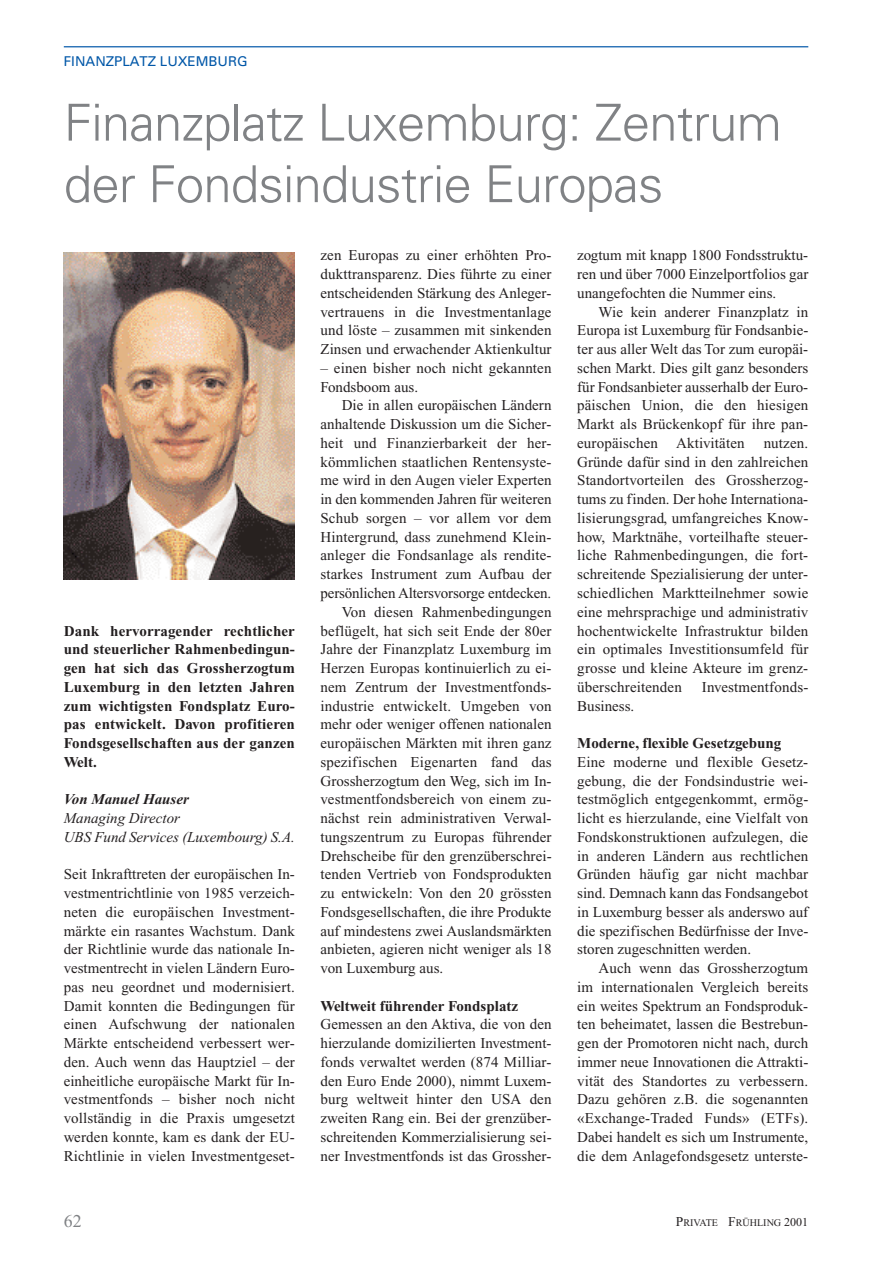
<style>
.page{position:relative;width:893px;height:1262px;background:#fff}
.page>*{position:absolute;margin:0;border:0;box-sizing:border-box;transform-origin:0 0}
.t1{font:300 51px/61.5px "Univers";letter-spacing:-.015em;color:#808285}
.t2{font:18px "Times New Roman";color:#808285}
.t3{font:15px/18.8px "Times New Roman";letter-spacing:.01em;color:#231f20;text-align:justify}
.t4{font:700 15px/18.8px "Times New Roman";color:#231f20;text-align:justify}
.t5{font:italic 15px/18.8px "Times New Roman";color:#231f20}
.t6{font:15px "Times New Roman";letter-spacing:-.01em;color:#231f20}
.t7{font:italic 700 15px "Times New Roman";color:#231f20}
.t8{font:13.5px "Univers";color:#0157a8}
.t9{font:10.2px "Times New Roman";color:#231f20}
.s1{font-size:13.5px}
.s2{font-size:12px}
</style>
<div class="page">
<hr style="left:64px;top:46px;width:744px;height:1px;background:#0157a8">
<img style="left:64px;top:252px;width:231px;height:327px">
<p class="t8" style="left:64px;top:56px;width:185px">FINANZPLATZ LUXEMBURG</p>
<h1 class="t1" style="left:64px;top:96px;width:719px">Finanzplatz Luxemburg: Zentrum der Fondsindustrie Europas</h1>
<p class="t4" style="left:64px;top:622px;width:233px">Dank hervorragender rechtlicher und steuerlicher Rahmenbedingun&shy;gen hat sich das Grossherzogtum Luxemburg in den letzten Jahren zum wichtigsten Fondsplatz Euro&shy;pas entwickelt. Davon profitieren Fondsgesellschaften aus der ganzen Welt.</p>
<p class="t7" style="left:64px;top:794px;width:127px">Von Manuel Hauser</p>
<p class="t5" style="left:64px;top:810px;width:233px">Managing Director<br>UBS Fund Services (Luxembourg) S.A.</p>
<p class="t3" style="left:64px;top:866px;width:233px">Seit Inkrafttreten der europäischen In&shy;vestmentrichtlinie von 1985 verzeich&shy;neten die europäischen Investment&shy;märkte ein rasantes Wachstum. Dank der Richtlinie wurde das nationale In&shy;vestmentrecht in vielen Ländern Euro&shy;pas neu geordnet und modernisiert.<br>Damit konnten die Bedingungen für einen Aufschwung der nationalen Märkte entscheidend verbessert wer&shy;den. Auch wenn das Hauptziel – der einheitliche europäische Markt für In&shy;vestmentfonds – bisher noch nicht vollständig in die Praxis umgesetzt werden konnte, kam es dank der EU-Richtlinie in vielen Investmentgeset-</p>
<p class="t3" style="left:320px;top:247px;width:233px">zen Europas zu einer erhöhten Pro&shy;dukttransparenz. Dies führte zu einer entscheidenden Stärkung des Anleger&shy;vertrauens in die Investmentanlage und löste – zusammen mit sinkenden Zinsen und erwachender Aktienkultur</p>
<p class="t3" style="left:320px;top:360px;width:233px">– einen bisher noch nicht gekannten<br>Fondsboom aus.</p>
<p class="t3" style="left:342px;top:397px;width:211px">Die in allen europäischen Ländern</p>
<p class="t3" style="left:320px;top:416px;width:233px">anhaltende Diskussion um die Sicher-</p>
<p class="t3" style="left:320px;top:435px;width:233px">heit und Finanzierbarkeit der her-</p>
<p class="t3" style="left:320px;top:454px;width:233px">kömmlichen staatlichen Rentensyste-</p>
<p class="t3" style="left:320px;top:472px;width:233px">me wird in den Augen vieler Experten</p>
<p class="t3" style="left:320px;top:491px;width:233px">in den kommenden Jahren für weiteren</p>
<p class="t3" style="left:320px;top:510px;width:233px">Schub sorgen – vor allem vor dem</p>
<p class="t3" style="left:320px;top:529px;width:233px">Hintergrund, dass zunehmend Klein-</p>
<p class="t3" style="left:320px;top:547px;width:233px">anleger die Fondsanlage als rendite-</p>
<p class="t3" style="left:320px;top:566px;width:233px">starkes Instrument zum Aufbau der</p>
<p class="t6" style="left:320px;top:587px;width:232px">persönlichen Altersvorsorge entdecken.</p>
<p class="t3" style="left:342px;top:604px;width:211px">Von diesen Rahmenbedingungen</p>
<p class="t3" style="left:320px;top:622px;width:233px">beflügelt, hat sich seit Ende der 80er</p>
<p class="t3" style="left:320px;top:641px;width:233px">Jahre der Finanzplatz Luxemburg im</p>
<p class="t3" style="left:320px;top:660px;width:233px">Herzen Europas kontinuierlich zu ei-</p>
<p class="t3" style="left:320px;top:679px;width:233px">nem Zentrum der Investmentfonds-</p>
<p class="t3" style="left:320px;top:697px;width:233px">industrie entwickelt. Umgeben von</p>
<p class="t3" style="left:320px;top:716px;width:233px">mehr oder weniger offenen nationalen</p>
<p class="t3" style="left:320px;top:735px;width:233px">europäischen Märkten mit ihren ganz</p>
<p class="t3" style="left:320px;top:754px;width:233px">spezifischen Eigenarten fand das</p>
<p class="t3" style="left:320px;top:772px;width:233px">Grossherzogtum den Weg, sich im In-</p>
<p class="t3" style="left:320px;top:791px;width:233px">vestmentfondsbereich von einem zu-</p>
<p class="t3" style="left:320px;top:810px;width:233px">nächst rein administrativen Verwal-</p>
<p class="t3" style="left:320px;top:829px;width:233px">tungszentrum zu Europas führender</p>
<p class="t3" style="left:320px;top:847px;width:233px">Drehscheibe für den grenzüberschrei-</p>
<p class="t3" style="left:320px;top:866px;width:233px">tenden Vertrieb von Fondsprodukten</p>
<p class="t3" style="left:320px;top:885px;width:233px">zu entwickeln: Von den 20 grössten</p>
<p class="t3" style="left:320px;top:904px;width:233px">Fondsgesellschaften, die ihre Produkte</p>
<p class="t3" style="left:320px;top:922px;width:233px">auf mindestens zwei Auslandsmärkten</p>
<p class="t3" style="left:320px;top:941px;width:233px">anbieten, agieren nicht weniger als 18</p>
<p class="t3" style="left:320px;top:960px;width:124px">von Luxemburg aus.</p>
<p class="t4" style="left:320px;top:997px;width:199px">Weltweit führender Fondsplatz</p>
<p class="t3" style="left:320px;top:1016px;width:233px">Gemessen an den Aktiva, die von den hierzulande domizilierten Investment&shy;fonds verwaltet werden (874 Milliar&shy;den Euro Ende 2000), nimmt Luxem&shy;burg weltweit hinter den USA den zweiten Rang ein. Bei der grenzüber&shy;schreitenden Kommerzialisierung sei&shy;ner Investmentfonds ist das Grossher-</p>
<p class="t3" style="left:577px;top:247px;width:233px">zogtum mit knapp 1800 Fondsstruktu&shy;ren und über 7000 Einzelportfolios gar unangefochten die Nummer eins.</p>
<p class="t3" style="left:577px;top:304px;width:233px;text-indent:21px">Wie kein anderer Finanzplatz in Europa ist Luxemburg für Fondsanbie&shy;ter aus aller Welt das Tor zum europäi&shy;schen Markt. Dies gilt ganz besonders für Fondsanbieter ausserhalb der Euro&shy;päischen Union, die den hiesigen Markt als Brückenkopf für ihre pan&shy;europäischen Aktivitäten</p>
<p class="t3" style="left:577px;top:435px;width:233px;text-indent:186px">nutzen.<br>Gründe dafür sind in den zahlreichen Standortvorteilen des Grossherzog&shy;tums zu finden. Der hohe Internationa&shy;lisierungsgrad, umfangreiches Know&shy;how, Marktnähe, vorteilhafte steuer&shy;liche Rahmenbedingungen, die fort&shy;schreitende Spezialisierung der unter&shy;schiedlichen Marktteilnehmer sowie eine mehrsprachige und administrativ hochentwickelte Infrastruktur bilden ein optimales Investitionsumfeld für grosse und kleine Akteure im grenz&shy;überschreitenden</p>
<p class="t3" style="left:701px;top:679px;width:108px">Investmentfonds-</p>
<p class="t3" style="left:577px;top:697px;width:59px">Business.</p>
<p class="t4" style="left:577px;top:735px;width:205px">Moderne, flexible Gesetzgebung</p>
<p class="t3" style="left:577px;top:754px;width:233px">Eine moderne und flexible Gesetz&shy;gebung, die der Fondsindustrie wei&shy;testmöglich entgegenkommt, ermög&shy;licht es hierzulande, eine Vielfalt von Fondskonstruktionen aufzulegen, die in anderen Ländern aus rechtlichen Gründen häufig gar nicht machbar sind. Demnach kann das Fondsangebot in Luxemburg besser als anderswo auf die spezifischen Bedürfnisse der Inve&shy;storen zugeschnitten werden.</p>
<p class="t3" style="left:577px;top:960px;width:233px;text-indent:21px">Auch wenn das Grossherzogtum im internationalen Vergleich bereits ein weites Spektrum an Fondsproduk&shy;ten beheimatet, lassen die Bestrebun&shy;gen der Promotoren nicht nach, durch immer neue Innovationen die Attrakti&shy;vität des Standortes zu verbessern.<br>Dazu gehören z.B. die sogenannten «Exchange-Traded Funds» (ETFs).<br>Dabei handelt es sich um Instrumente, die dem Anlagefondsgesetz unterste-</p>
<p class="t2" style="left:64px;top:1214px;width:19px">62</p>
<p class="t9" style="left:676px;top:1218px;width:134px"><span class="s1">P</span>RIVATE <span class="s1">F</span>RÜHLING <span class="s2">2001</span></p>
</div>
